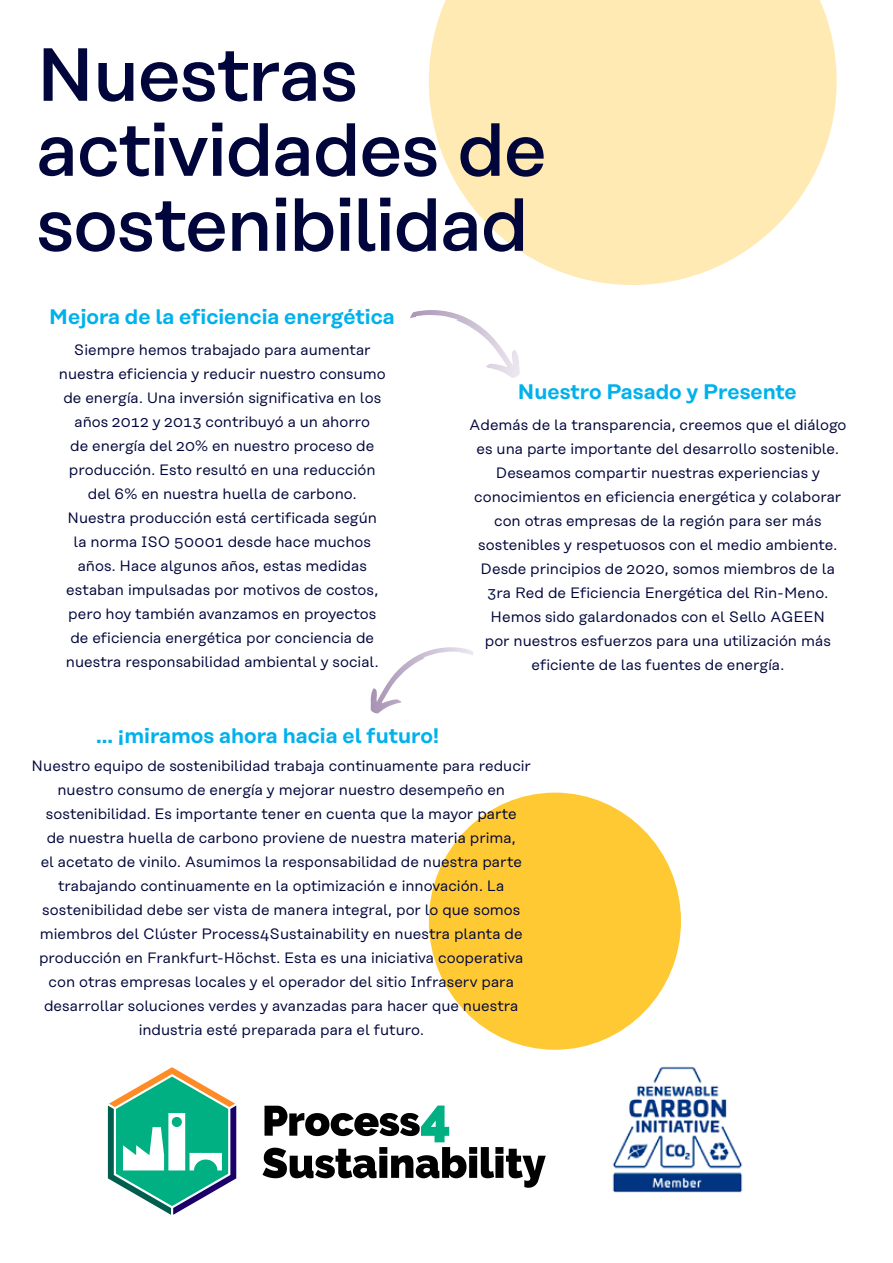
<style>
.page{position:relative;width:893px;height:1263px;background:#fff}
.page>*{position:absolute;margin:0;border:0;box-sizing:border-box;transform-origin:0 0}
.t1{font:500 75px/75px "Rational Text";letter-spacing:-.02em;color:#00063b}
.t2{font:600 21px "Rational Text";color:#00b1ec}
.t3{font:15px/24px "Rational Text";color:#00063b;text-align:center}
</style>
<div class="page">
<div style="left:429px;top:793px;width:252px;height:257px;background:#ffc934;border-radius:50%"></div>
<svg style="left:429px;top:0;width:408px;height:285px;fill:#ffeab4"></svg>
<svg style="left:410px;top:310px;width:110px;height:68px"></svg>
<svg style="left:371px;top:647px;width:102px;height:67px"></svg>
<svg style="left:262px;top:1105px;width:284px;height:83px"></svg>
<svg style="left:108px;top:1067px;width:128px;height:148px"></svg>
<img style="left:612px;top:1066px;width:131px;height:127px">
<h1 class="t1" style="left:36px;top:37px;width:512px">Nuestras actividades de sostenibilidad</h1>
<h2 class="t2" style="left:49px;top:305px;width:347px">Mejora de la eficiencia energética</h2>
<p class="t3" style="left:59px;top:338px;width:328px">Siempre hemos trabajado para aumentar nuestra eficiencia y reducir nuestro consumo de energía. Una inversión significativa en los años 2012 y 2013 contribuyó a un ahorro<br>de energía del 20% en nuestro proceso de producción. Esto resultó en una reducción del 6% en nuestra huella de carbono.<br>Nuestra producción está certificada según<br>la norma ISO 50001 desde hace muchos años. Hace algunos años, estas medidas estaban impulsadas por motivos de costos, pero hoy también avanzamos en proyectos de eficiencia energética por conciencia de nuestra responsabilidad ambiental y social.</p>
<h2 class="t2" style="left:518px;top:380px;width:280px">Nuestro Pasado y Presente</h2>
<p class="t3" style="left:469px;top:413px;width:379px">Además de la transparencia, creemos que el diálogo es una parte importante del desarrollo sostenible.<br>Deseamos compartir nuestras experiencias y conocimientos en eficiencia energética y colaborar con otras empresas de la región para ser más sostenibles y respetuosos con el medio ambiente.<br>Desde principios de 2020, somos miembros de la 3ra Red de Eficiencia Energética del Rin-Meno.<br>Hemos sido galardonados con el Sello AGEEN<br>por nuestros esfuerzos para una utilización más eficiente de las fuentes de energía.</p>
<h2 class="t2" style="left:96px;top:723px;width:345px">... ¡miramos ahora hacia el futuro!</h2>
<p class="t3" style="left:32px;top:754px;width:501px">Nuestro equipo de sostenibilidad trabaja continuamente para reducir nuestro consumo de energía y mejorar nuestro desempeño en sostenibilidad. Es importante tener en cuenta que la mayor parte<br>de nuestra huella de carbono proviene de nuestra materia prima,<br>el acetato de vinilo. Asumimos la responsabilidad de nuestra parte trabajando continuamente en la optimización e innovación. La sostenibilidad debe ser vista de manera integral, por lo que somos miembros del Clúster Process4Sustainability en nuestra planta de producción en Frankfurt-Höchst. Esta es una iniciativa cooperativa con otras empresas locales y el operador del sitio Infraserv para desarrollar soluciones verdes y avanzadas para hacer que nuestra industria esté preparada para el futuro.</p>
</div>
